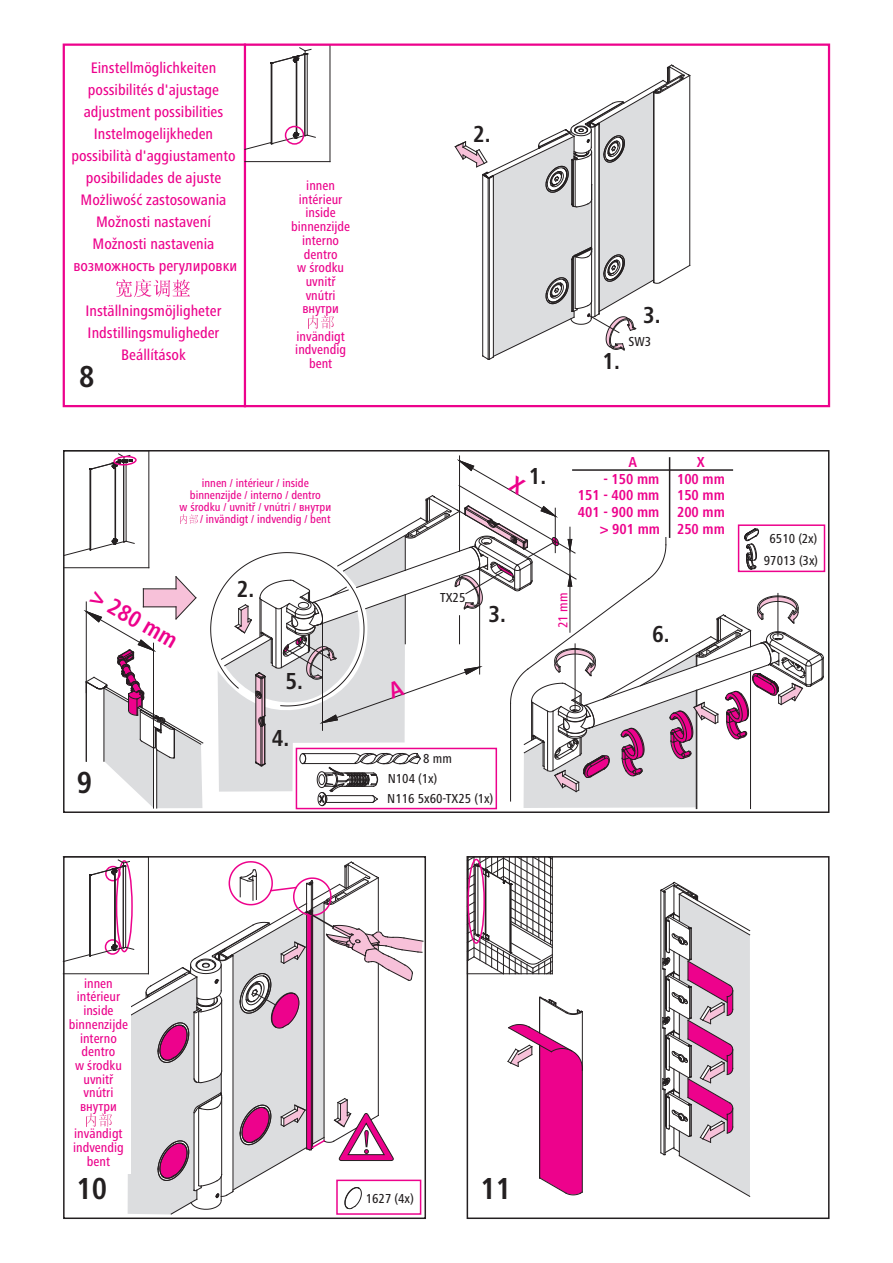
<style>
.page{position:relative;width:893px;height:1263px;background:#fff}
.page>*{position:absolute;margin:0;border:0;box-sizing:border-box;transform-origin:0 0}
.t1{font:700 condensed 31.5px "Frutiger Next LTW1 G";color:#231f20}
.t2{font:700 condensed 24px "Frutiger Next LTW1 G";color:#231f20}
.t3{font:700 condensed 24px "Frutiger Next LTW1 G";color:#ed028c}
.t4{font:500 condensed 15.75px/22px "Frutiger Next LTW1 G";color:#ed028c;text-align:center}
.t5{font:700 condensed 15px/16.8px "Frutiger Next LTW1 G";color:#ed028c;text-align:right}
.t6{font:500 condensed 13.65px/13.6px "Frutiger Next LTW1 G";color:#eb028b;text-align:center}
.t7{font:500 condensed 13.5px/20px "Frutiger Next LTW1 G";color:#231f20}
.t8{font:500 condensed 13.5px "Frutiger Next LTW1 G";color:#ed028c}
.t9{font:500 condensed 12px "Frutiger Next LTW1 G";color:#eb028b}
</style>
<div class="page">
<div style="left:467px;top:856px;width:362px;height:363px;border:2px solid #231f20"></div>
<div style="left:336px;top:1179px;width:85px;height:36px;border:2px solid #ed028c"></div>
<hr style="left:244px;top:45px;width:2px;height:361px;background:#ed028c">
<hr style="left:296px;top:57px;width:1px;height:81px;background:#231f20">
<hr style="left:271px;top:63px;width:1px;height:81px;background:#231f20">
<hr style="left:272px;top:63px;width:1px;height:81px;background:#231f20">
<svg style="left:455px;top:65px;width:235px;height:295px"></svg>
<hr style="left:493px;top:176px;width:1px;height:181px;background:#231f20">
<hr style="left:330px;top:45px;width:1px;height:117px;background:#231f20">
<hr style="left:245px;top:161px;width:85px;height:1px;background:#231f20">
<hr style="left:305px;top:54px;width:1px;height:82px;background:#231f20">
<hr style="left:307px;top:54px;width:1px;height:81px;background:#231f20">
<svg style="left:271px;top:47px;width:40px;height:17px"></svg>
<svg style="left:244px;top:132px;width:72px;height:18px"></svg>
<hr style="left:582px;top:1012px;width:1px;height:180px;background:#231f20">
<svg style="left:540px;top:997px;width:43px;height:18px"></svg>
<hr style="left:539px;top:997px;width:1px;height:36px;background:#231f20">
<svg style="left:507px;top:1024px;width:76px;height:171px"></svg>
<svg style="left:467px;top:856px;width:86px;height:118px"></svg>
<svg style="left:660px;top:882px;width:90px;height:315px"></svg>
<svg style="left:84px;top:576px;width:119px;height:232px"></svg>
<hr style="left:149px;top:451px;width:1px;height:117px;background:#231f20">
<hr style="left:64px;top:567px;width:85px;height:1px;background:#231f20">
<hr style="left:123px;top:461px;width:1px;height:81px;background:#231f20">
<hr style="left:126px;top:461px;width:1px;height:80px;background:#231f20">
<hr style="left:115px;top:463px;width:1px;height:81px;background:#231f20">
<svg style="left:66px;top:538px;width:69px;height:18px"></svg>
<hr style="left:90px;top:469px;width:1px;height:81px;background:#231f20">
<hr style="left:459px;top:456px;width:1px;height:55px;background:#231f20">
<div style="left:63px;top:44px;width:767px;height:363px;border:2px solid #ed028c"></div>
<div style="left:285px;top:126px;width:19px;height:19px;border:2px solid #ed028c;border-radius:50%"></div>
<div style="left:63px;top:856px;width:363px;height:363px;border:2px solid #231f20"></div>
<svg style="left:63px;top:859px;width:360px;height:355px"></svg>
<div style="left:467px;top:859px;width:18px;height:85px;border:2px solid #ed028c;border-radius:50%"></div>
<svg style="left:90px;top:453px;width:47px;height:17px"></svg>
<div style="left:63px;top:450px;width:766px;height:363px;border:2px solid #231f20"></div>
<hr style="left:669px;top:458px;width:1px;height:79px;background:#231f20">
<img style="left:309px;top:316px;width:24px;height:12px">
<img style="left:180px;top:514px;width:18px;height:9px">
<div style="left:66px;top:977px;width:65px;height:197px;background:#fff"></div>
<img style="left:87px;top:1113px;width:24px;height:13px">
<img style="left:117px;top:279px;width:73px;height:18px">
<svg style="left:210px;top:460px;width:614px;height:348px"></svg>
<p class="t4" style="left:71px;top:56px;width:167px">Einstellmöglichkeiten possibilités d'ajustage adjustment possibilities<br>Instelmogelijkheden possibilità d'aggiustamento posibilidades de ajuste<br>Możliwość zastosowania<br>Možnosti nastavení<br>Možnosti nastavenia возможность регулировки</p>
<p class="t4" style="left:86px;top:299px;width:137px">Inställningsmöjligheter<br>Indstillingsmuligheder<br>Beállítások</p>
<h1 class="t1" style="left:79px;top:358px;width:17px">8</h1>
<p class="t6" style="left:291px;top:179px;width:61px">innen intérieur inside binnenzijde interno dentro<br>w środku uvnitř vnútri внутри</p>
<p class="t6" style="left:295px;top:329px;width:52px">invändigt indvendig bent</p>
<p class="t9" style="left:202px;top:477px;width:109px">innen / intérieur / inside</p>
<p class="t9" style="left:190px;top:489px;width:133px">binnenzijde / interno / dentro</p>
<p class="t9" style="left:180px;top:501px;width:153px">w środku / uvnitř / vnútri / внутри</p>
<p class="t9" style="left:200px;top:513px;width:132px">/ invändigt / indvendig / bent</p>
<h2 class="t3" style="left:99px;top:582px;width:98px;rotate:30deg">&gt; 280 mm</h2>
<h1 class="t1" style="left:77px;top:764px;width:17px">9</h1>
<h2 class="t2" style="left:237px;top:575px;width:19px">2.</h2>
<h2 class="t2" style="left:285px;top:667px;width:19px">5.</h2>
<h2 class="t2" style="left:272px;top:724px;width:19px">4.</h2>
<h2 class="t2" style="left:473px;top:121px;width:19px">2.</h2>
<h2 class="t2" style="left:602px;top:348px;width:19px">1.</h2>
<h2 class="t2" style="left:643px;top:301px;width:19px">3.</h2>
<p class="t7" style="left:628px;top:331px;width:24px">SW3</p>
<p class="t7" style="left:440px;top:587px;width:27px">TX25</p>
<h2 class="t2" style="left:489px;top:600px;width:19px">3.</h2>
<h2 class="t2" style="left:529px;top:463px;width:19px">1.</h2>
<p class="t5" style="left:628px;top:453px;width:10px">A</p>
<p class="t5" style="left:697px;top:453px;width:10px">X</p>
<p class="t5" style="left:578px;top:470px;width:149px">- 150 mm 100 mm<br>151 - 400 mm 150 mm<br>401 - 900 mm 200 mm &gt; 901 mm 250 mm</p>
<p class="t8" style="left:555px;top:628px;width:37px;rotate:-90deg">21 mm</p>
<h2 class="t2" style="left:652px;top:620px;width:19px">6.</h2>
<p class="t7" style="left:387px;top:748px;width:108px;text-indent:36px">8 mm<br>N104 (1x)<br>N116 5x60-TX25 (1x)</p>
<p class="t7" style="left:764px;top:528px;width:56px;line-height:21.6px;text-align:center">6510 (2x)<br>97013 (3x)</p>
<p class="t6" style="left:69px;top:976px;width:61px">innen intérieur inside binnenzijde interno dentro<br>w środku uvnitř vnútri внутри</p>
<p class="t6" style="left:73px;top:1127px;width:52px">invändigt indvendig bent</p>
<h1 class="t1" style="left:77px;top:1171px;width:32px">10</h1>
<p class="t7" style="left:366px;top:1189px;width:50px">1627 (4x)</p>
<h1 class="t1" style="left:480px;top:1170px;width:32px">11</h1>
</div>
